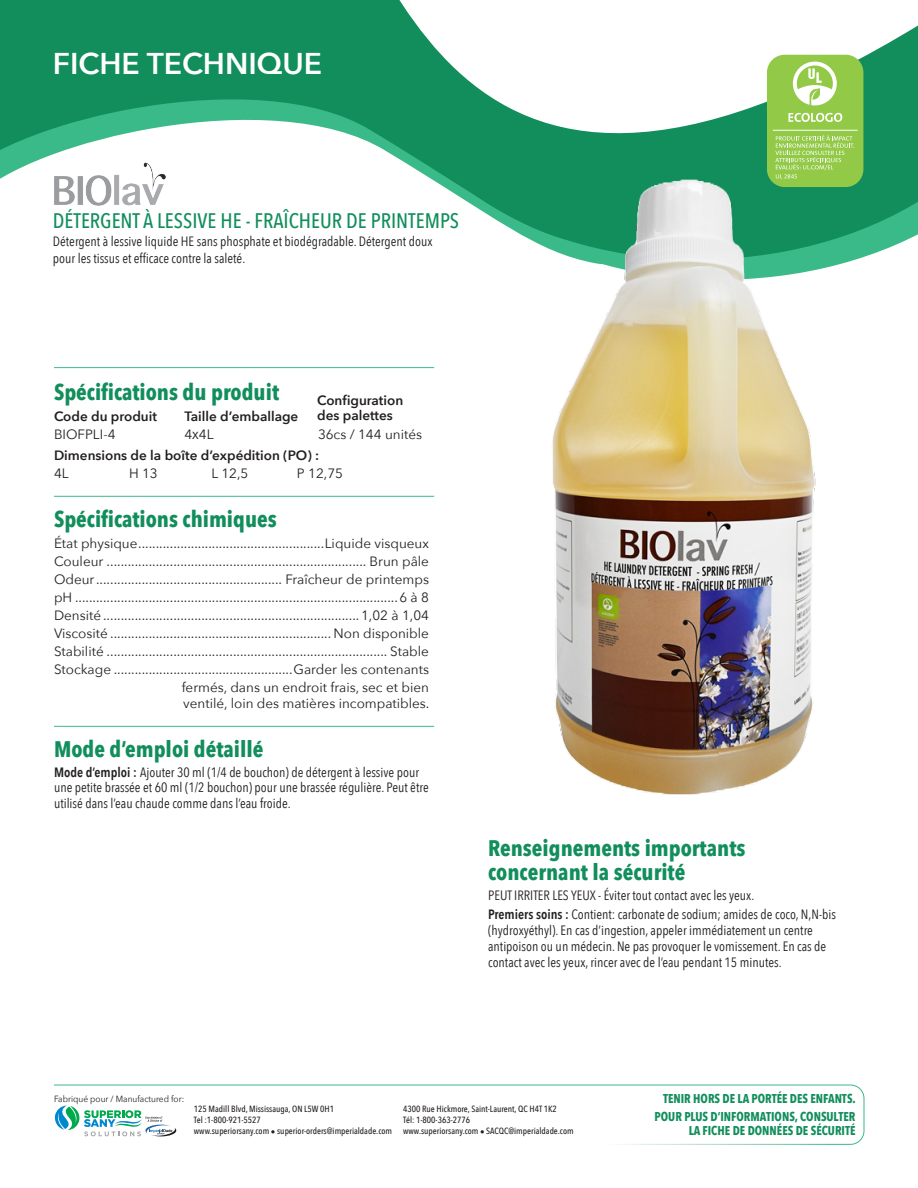
<style>
.page{position:relative;width:918px;height:1188px;background:#fff}
.page>*{position:absolute;margin:0;border:0;box-sizing:border-box;transform-origin:0 0}
.t1{font:600 30px "Avenir Next";color:#fff}
.t2{font:700 22.5px "Avenir Next Condensed";color:#118e5c}
.t3{font:500 21px "Avenir Next Condensed";color:#118e5c}
.t4{font:13.5px "Avenir Next";color:#231f20}
.t5{font:13.5px/15.8px "Avenir Next Condensed";color:#231f20}
.t6{font:600 13.5px "Avenir Next";color:#231f20}
.t7{font:700 12.75px "Avenir Next Condensed";color:#118e5c;scale:.95 1}
.t8{font:500 9px "Avenir Next Condensed";color:#231f20}
.t9{font:9px "Avenir Next";color:#231f20;scale:.93 1}
.s1{font-weight:600}
</style>
<div class="page">
<svg style="left:0;top:0;width:300px;height:179px;fill:#118e5c"></svg>
<svg style="left:300px;top:0;width:618px;height:178px"></svg>
<hr style="left:54px;top:726px;width:380px;height:1px;background:#3aba89">
<hr style="left:54px;top:496px;width:380px;height:1px;background:#3aba89">
<hr style="left:54px;top:367px;width:380px;height:1px;background:#3aba89">
<div style="left:767px;top:55px;width:96px;height:132px;background:#92c947;border-radius:18px"></div>
<svg style="left:793px;top:62px;width:44px;height:44px"></svg>
<hr style="left:773px;top:130px;width:85px;height:1px;background:#fff">
<svg style="left:788px;top:113px;width:54px;height:9px"></svg>
<svg style="left:775px;top:135px;width:79px;height:31px"></svg>
<img style="left:52px;top:162px;width:116px;height:44px">
<img style="left:430px;top:166px;width:488px;height:629px">
<svg style="left:54px;top:1084px;width:811px;height:61px"></svg>
<hr style="left:540px;top:1144px;width:284px;height:1px;background:#fff">
<p class="t1" style="left:53px;top:38px;width:271px">FICHE TECHNIQUE</p>
<p class="t3" style="left:53px;top:208px;width:408px">DÉTERGENT À LESSIVE HE - FRAÎCHEUR DE PRINTEMPS</p>
<p class="t5" style="left:53px;top:232px;width:381px;line-height:16.6px">Détergent à lessive liquide HE sans phosphate et biodégradable. Détergent doux pour les tissus et efficace contre la saleté.</p>
<p class="t2" style="left:54px;top:378px;width:227px">Spécifications du produit</p>
<p class="t6" style="left:54px;top:404px;width:105px">Code du produit</p>
<p class="t6" style="left:185px;top:404px;width:115px">Taille d’emballage</p>
<p class="t4" style="left:54px;top:423px;width:63px">BIOFPLI-4</p>
<p class="t4" style="left:185px;top:423px;width:31px">4X4L</p>
<p class="t4" style="left:318px;top:423px;width:106px">36cs / 144 unités</p>
<p class="t6" style="left:54px;top:443px;width:267px">Dimensions de la boîte d’expédition (PO) :</p>
<p class="t4" style="left:54px;top:462px;width:16px">4L</p>
<p class="t4" style="left:129px;top:462px;width:30px">H 13</p>
<p class="t4" style="left:211px;top:462px;width:38px">L 12,5</p>
<p class="t4" style="left:297px;top:462px;width:48px">P 12,75</p>
<p class="t6" style="left:317px;top:389px;width:88px">Configuration</p>
<p class="t6" style="left:317px;top:404px;width:77px">des palettes</p>
<p class="t2" style="left:54px;top:505px;width:224px">Spécifications chimiques</p>
<p class="t4" style="left:54px;top:532px;width:377px">État physique.....................................................Liquide visqueux</p>
<p class="t4" style="left:54px;top:550px;width:377px">Couleur .......................................................................... Brun pâle</p>
<p class="t4" style="left:54px;top:568px;width:377px">Odeur..................................................... Fraîcheur de printemps</p>
<p class="t4" style="left:54px;top:586px;width:377px">pH ............................................................................................6 à 8</p>
<p class="t4" style="left:54px;top:604px;width:377px">Densité .........................................................................1,02 à 1,04</p>
<p class="t4" style="left:54px;top:622px;width:377px">Viscosité ............................................................... Non disponible</p>
<p class="t4" style="left:54px;top:640px;width:377px">Stabilité ................................................................................ Stable</p>
<p class="t4" style="left:54px;top:658px;width:377px">Stockage ...................................................Garder les contenants</p>
<p class="t4" style="left:182px;top:676px;width:249px">fermés, dans un endroit frais, sec et bien</p>
<p class="t4" style="left:183px;top:692px;width:248px">ventilé, loin des matières incompatibles.</p>
<p class="t2" style="left:54px;top:735px;width:211px">Mode d’emploi détaillé</p>
<p class="t5" style="left:54px;top:763px;width:376px"><span class="s1">Mode d’emploi :</span> Ajouter 30 ml (1/4 de bouchon) de détergent à lessive pour une petite brassée et 60 ml (1/2 bouchon) pour une brassée régulière. Peut être utilisé dans l’eau chaude comme dans l’eau froide.</p>
<p class="t2" style="left:488px;top:835px;width:259px">Renseignements importants</p>
<p class="t2" style="left:488px;top:859px;width:199px">concernant la sécurité</p>
<p class="t5" style="left:488px;top:887px;width:268px">PEUT IRRITER LES YEUX - Éviter tout contact avec les yeux.</p>
<p class="t5" style="left:488px;top:906px;width:349px"><span class="s1">Premiers soins :</span> Contient: carbonate de sodium; amides de coco, N,N-bis</p>
<p class="t5" style="left:488px;top:922px;width:326px">(hydroxyéthyl). En cas d’ingestion, appeler immédiatement un centre</p>
<p class="t5" style="left:488px;top:938px;width:340px">antipoison ou un médecin. Ne pas provoquer le vomissement. En cas de</p>
<p class="t5" style="left:488px;top:953px;width:295px">contact avec les yeux, rincer avec de l’eau pendant 15 minutes.</p>
<p class="t9" style="left:54px;top:1091px;width:142px">Fabriqué pour / Manufactured for:</p>
<p class="t8" style="left:194px;top:1104px;width:142px">125 Madill Blvd, Mississauga, ON L5W 0H1</p>
<p class="t8" style="left:194px;top:1115px;width:68px">Tel :1-800-921-5527</p>
<p class="t8" style="left:194px;top:1126px;width:200px">www.superiorsany.com • superior-orders@imperialdade.com</p>
<p class="t8" style="left:403px;top:1104px;width:155px">4300 Rue Hickmore, Saint-Laurent, QC H4T 1K2</p>
<p class="t8" style="left:403px;top:1115px;width:68px">Tél: 1-800-363-2776</p>
<p class="t8" style="left:403px;top:1126px;width:172px">www.superiorsany.com • SACQC@imperialdade.com</p>
<p class="t7" style="left:663px;top:1091px;width:204px">TENIR HORS DE LA PORTÉE DES ENFANTS.</p>
<p class="t7" style="left:655px;top:1109px;width:213px">POUR PLUS D’INFORMATIONS, CONSULTER</p>
<p class="t7" style="left:689px;top:1122px;width:177px">LA FICHE DE DONNÉES DE SÉCURITÉ</p>
</div>
